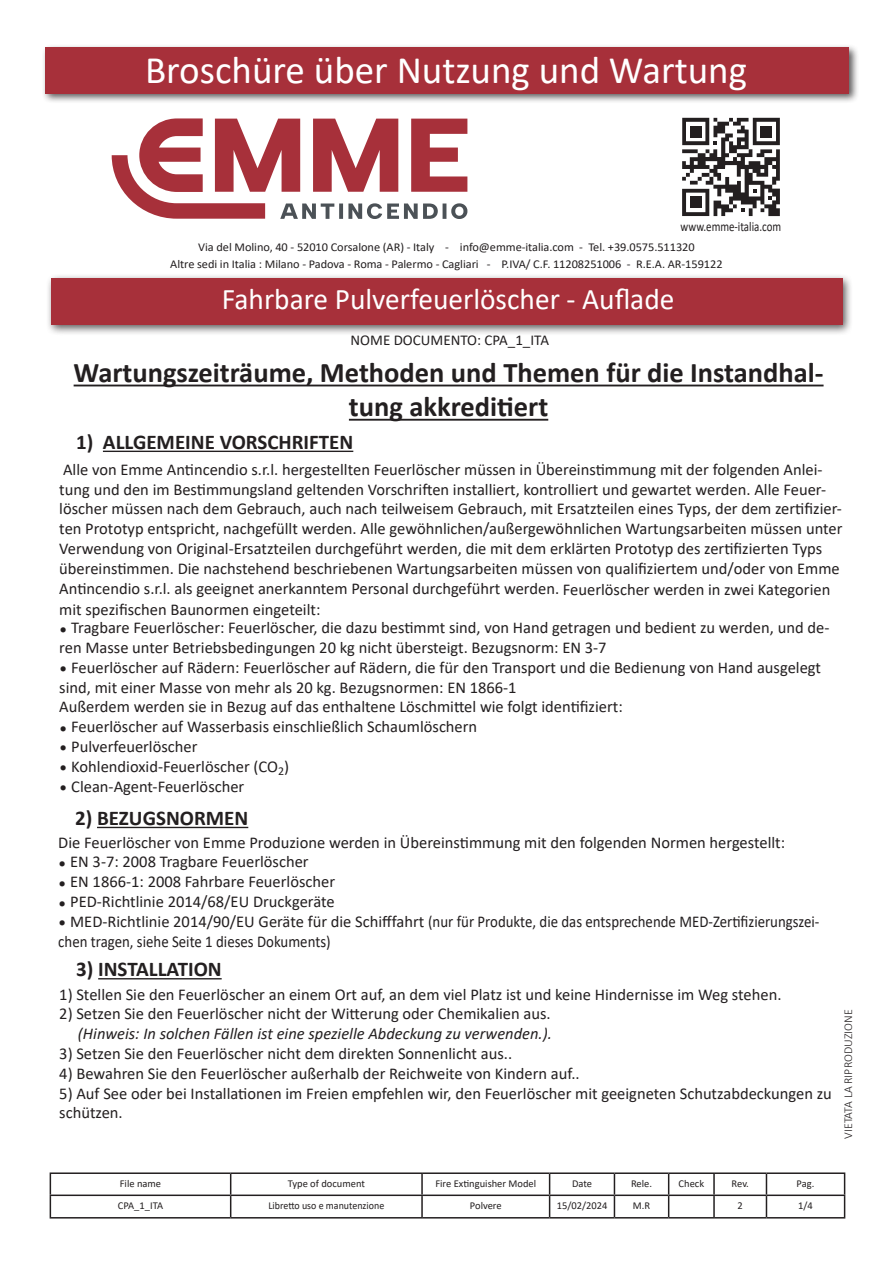
<style>
.page{position:relative;width:893px;height:1263px;background:#fff}
.page>*{position:absolute;margin:0;border:0;box-sizing:border-box;transform-origin:0 0}
.t1{font:39px "Calibri";color:#fff}
.t2{font:30px "Calibri";color:#fff}
.t3{font:700 28.5px/34.2px "Calibri";color:#231f20;text-align:center}
.t4{font:700 21px "Calibri";color:#231f20}
.t5{font:16.5px/19.8px "Calibri";color:#231f20}
.t6{font:italic 16.5px "Calibri";color:#231f20}
.t7{font:15px "Calibri";color:#231f20}
.t8{font:13.5px "Calibri";color:#231f20;scale:.81 1}
.t9{font:12px/16.5px "Calibri";letter-spacing:-.005em;color:#231f20;text-align:center}
.t10{font:300 12px "Calibri";color:#231f20}
.t11{font:10.5px "Calibri";color:#231f20}
.t12{font:10.5px "Calibri";color:#231f20;scale:.95 1}
</style>
<div class="page">
<div style="left:46px;top:274px;width:808px;height:62px;background:#231f20;opacity:.75"></div>
<div style="left:51px;top:279px;width:791px;height:46px;background:#a7303a"></div>
<div style="left:42px;top:44px;width:817px;height:60px;background:#231f20;opacity:.75"></div>
<div style="left:46px;top:48px;width:803px;height:46px;background:#a7303a"></div>
<hr style="left:50px;top:1172px;width:181px;height:2px;background:#231f20">
<hr style="left:231px;top:1172px;width:191px;height:2px;background:#231f20">
<hr style="left:422px;top:1172px;width:128px;height:2px;background:#231f20">
<hr style="left:421px;top:1174px;width:2px;height:20px;background:#231f20">
<hr style="left:550px;top:1172px;width:64px;height:2px;background:#231f20">
<hr style="left:614px;top:1172px;width:55px;height:2px;background:#231f20">
<hr style="left:669px;top:1172px;width:45px;height:2px;background:#231f20">
<hr style="left:714px;top:1172px;width:52px;height:2px;background:#231f20">
<hr style="left:713px;top:1174px;width:2px;height:20px;background:#231f20">
<hr style="left:766px;top:1172px;width:79px;height:2px;background:#231f20">
<hr style="left:50px;top:1194px;width:181px;height:2px;background:#231f20">
<svg style="left:50px;top:1174px;width:1px;height:43px"></svg>
<hr style="left:231px;top:1194px;width:191px;height:2px;background:#231f20">
<svg style="left:230px;top:1174px;width:1px;height:43px"></svg>
<hr style="left:422px;top:1194px;width:128px;height:2px;background:#231f20">
<hr style="left:421px;top:1196px;width:2px;height:21px;background:#231f20">
<hr style="left:550px;top:1194px;width:64px;height:2px;background:#231f20">
<svg style="left:549px;top:1174px;width:1px;height:43px"></svg>
<hr style="left:614px;top:1194px;width:55px;height:2px;background:#231f20">
<svg style="left:614px;top:1174px;width:1px;height:43px"></svg>
<hr style="left:669px;top:1194px;width:45px;height:2px;background:#231f20">
<svg style="left:668px;top:1174px;width:1px;height:43px"></svg>
<hr style="left:714px;top:1194px;width:52px;height:2px;background:#231f20">
<hr style="left:713px;top:1196px;width:2px;height:21px;background:#231f20">
<hr style="left:766px;top:1194px;width:79px;height:2px;background:#231f20">
<svg style="left:766px;top:1174px;width:1px;height:43px"></svg>
<svg style="left:844px;top:1174px;width:1px;height:43px"></svg>
<hr style="left:50px;top:1217px;width:181px;height:1px;background:#231f20">
<hr style="left:231px;top:1217px;width:191px;height:1px;background:#231f20">
<hr style="left:422px;top:1217px;width:128px;height:1px;background:#231f20">
<hr style="left:550px;top:1217px;width:64px;height:1px;background:#231f20">
<hr style="left:614px;top:1217px;width:55px;height:1px;background:#231f20">
<hr style="left:669px;top:1217px;width:45px;height:1px;background:#231f20">
<hr style="left:714px;top:1217px;width:52px;height:1px;background:#231f20">
<hr style="left:766px;top:1217px;width:79px;height:1px;background:#231f20">
<svg style="left:112px;top:118px;width:355px;height:101px"></svg>
<svg style="left:682px;top:118px;width:98px;height:98px"></svg>
<div style="left:690px;top:126px;width:11px;height:11px;background:#231f20"></div>
<div style="left:761px;top:126px;width:11px;height:11px;background:#231f20"></div>
<div style="left:690px;top:197px;width:11px;height:11px;background:#231f20"></div>
<hr style="left:74px;top:385px;width:750px;height:1px;background:#231f20">
<hr style="left:349px;top:419px;width:199px;height:2px;background:#231f20">
<hr style="left:98px;top:978px;width:124px;height:1px;background:#231f20">
<hr style="left:103px;top:451px;width:250px;height:1px;background:#231f20">
<hr style="left:97px;top:827px;width:151px;height:1px;background:#231f20">
<h1 class="t1" style="left:145px;top:43px;width:603px">Broschüre über Nutzung und Wartung</h1>
<p class="t8" style="left:681px;top:217px;width:126px">www.emme-italia.com</p>
<p class="t9" style="left:170px;top:238px;width:554px">Via del Molino, 40 - 52010 Corsalone (AR) - Italy - info@emme-italia.com - Tel. +39.0575.511320<br>Altre sedi in Italia : Milano - Padova - Roma - Palermo - Cagliari - P.IVA/ C.F. 11208251006 - R.E.A. AR-159122</p>
<h2 class="t2" style="left:222px;top:279px;width:454px">Fahrbare Pulverfeuerlöscher - Auflade</h2>
<p class="t7" style="left:351px;top:329px;width:200px">NOME DOCUMENTO: CPA_1_ITA</p>
<h3 class="t3" style="left:74px;top:355px;width:751px">Wartungszeiträume, Methoden und Themen für die Instandhal&shy;tung akkreditiert</h3>
<p class="t4" style="left:76px;top:427px;width:279px">1) ALLGEMEINE VORSCHRIFTEN</p>
<p class="t5" style="left:59px;top:459px;width:785px">Alle von Emme Antincendio s.r.l. hergestellten Feuerlöscher müssen in Übereinstimmung mit der folgenden Anlei&shy;tung und den im Bestimmungsland geltenden Vorschriften installiert, kontrolliert und gewartet werden. Alle Feuer&shy;löscher müssen nach dem Gebrauch, auch nach teilweisem Gebrauch, mit Ersatzteilen eines Typs, der dem zertifizier&shy;ten Prototyp entspricht, nachgefüllt werden. Alle gewöhnlichen/außergewöhnlichen Wartungsarbeiten müssen unter Verwendung von Original-Ersatzteilen durchgeführt werden, die mit dem erklärten Prototyp des zertifizierten Typs übereinstimmen. Die nachstehend beschriebenen Wartungsarbeiten müssen von qualifiziertem und/oder von Emme Antincendio s.r.l. als geeignet anerkanntem Personal durchgeführt werden. Feuerlöscher werden in zwei Kategorien</p>
<p class="t5" style="left:59px;top:599px;width:263px">mit spezifischen Baunormen eingeteilt:</p>
<p class="t5" style="left:59px;top:617px;width:771px">• Tragbare Feuerlöscher: Feuerlöscher, die dazu bestimmt sind, von Hand getragen und bedient zu werden, und de&shy;ren Masse unter Betriebsbedingungen 20 kg nicht übersteigt. Bezugsnorm: EN 3-7</p>
<p class="t5" style="left:59px;top:657px;width:763px">• Feuerlöscher auf Rädern: Feuerlöscher auf Rädern, die für den Transport und die Bedienung von Hand ausgelegt sind, mit einer Masse von mehr als 20 kg. Bezugsnormen: EN 1866-1<br>Außerdem werden sie in Bezug auf das enthaltene Löschmittel wie folgt identifiziert:</p>
<p class="t5" style="left:59px;top:716px;width:419px">• Feuerlöscher auf Wasserbasis einschließlich Schaumlöschern</p>
<p class="t5" style="left:59px;top:736px;width:140px">• Pulverfeuerlöscher</p>
<p class="t5" style="left:59px;top:756px;width:231px">• Kohlendioxid-Feuerlöscher (CO<sub>2</sub>)</p>
<p class="t5" style="left:59px;top:776px;width:187px">• Clean-Agent-Feuerlöscher</p>
<p class="t4" style="left:75px;top:803px;width:175px">2) BEZUGSNORMEN</p>
<p class="t5" style="left:58px;top:832px;width:728px">Die Feuerlöscher von Emme Produzione werden in Übereinstimmung mit den folgenden Normen hergestellt:</p>
<p class="t5" style="left:58px;top:852px;width:252px">• EN 3-7: 2008 Tragbare Feuerlöscher</p>
<p class="t5" style="left:58px;top:871px;width:278px">• EN 1866-1: 2008 Fahrbare Feuerlöscher</p>
<p class="t5" style="left:58px;top:891px;width:278px">• PED-Richtlinie 2014/68/EU Druckgeräte</p>
<p class="t5" style="left:58px;top:911px;width:763px">• MED-Richtlinie 2014/90/EU Geräte für die Schifffahrt (nur für Produkte, die das entsprechende MED-Zertifizierungszei&shy;chen tragen, siehe Seite 1 dieses Dokuments)</p>
<p class="t4" style="left:76px;top:954px;width:147px">3) INSTALLATION</p>
<p class="t5" style="left:59px;top:984px;width:724px">1) Stellen Sie den Feuerlöscher an einem Ort auf, an dem viel Platz ist und keine Hindernisse im Weg stehen.</p>
<p class="t5" style="left:59px;top:1003px;width:493px">2) Setzen Sie den Feuerlöscher nicht der Witterung oder Chemikalien aus.</p>
<p class="t6" style="left:78px;top:1022px;width:475px">(Hinweis: In solchen Fällen ist eine spezielle Abdeckung zu verwenden.).</p>
<p class="t5" style="left:59px;top:1043px;width:454px">3) Setzen Sie den Feuerlöscher nicht dem direkten Sonnenlicht aus..</p>
<p class="t5" style="left:59px;top:1063px;width:522px">4) Bewahren Sie den Feuerlöscher außerhalb der Reichweite von Kindern auf..</p>
<p class="t5" style="left:59px;top:1083px;width:774px">5) Auf See oder bei Installationen im Freien empfehlen wir, den Feuerlöscher mit geeigneten Schutzabdeckungen zu schützen.</p>
<p class="t10" style="left:841px;top:1139px;width:131px;rotate:-90deg">VIETATA LA RIPRODUZIONE</p>
<p class="t11" style="left:120px;top:1176px;width:43px">File name</p>
<p class="t11" style="left:288px;top:1176px;width:79px">Type of document</p>
<p class="t11" style="left:435px;top:1176px;width:102px">Fire Extinguisher Model</p>
<p class="t11" style="left:572px;top:1176px;width:22px">Date</p>
<p class="t11" style="left:631px;top:1176px;width:23px">Rele.</p>
<p class="t11" style="left:679px;top:1176px;width:27px">Check</p>
<p class="t11" style="left:732px;top:1176px;width:19px">Rev.</p>
<p class="t11" style="left:797px;top:1176px;width:19px">Pag.</p>
<p class="t11" style="left:118px;top:1198px;width:47px">CPA_1_ITA</p>
<p class="t12" style="left:268px;top:1198px;width:124px">Libretto uso e manutenzione</p>
<p class="t11" style="left:470px;top:1198px;width:33px">Polvere</p>
<p class="t11" style="left:557px;top:1198px;width:52px">15/02/2024</p>
<p class="t11" style="left:633px;top:1198px;width:19px">M.R</p>
<p class="t11" style="left:738px;top:1198px;width:7px">2</p>
<p class="t11" style="left:798px;top:1198px;width:16px">1/4</p>
</div>
